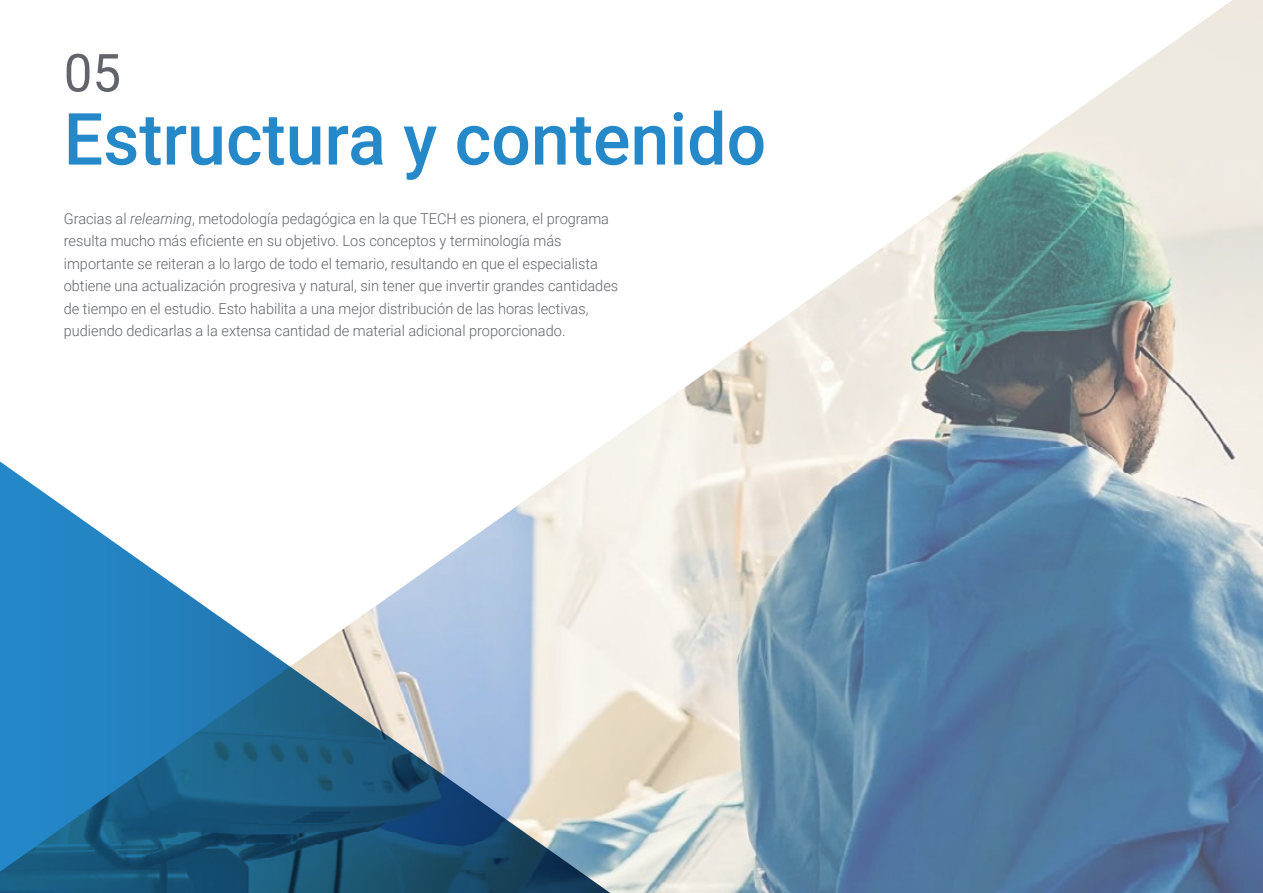
<style>
.page{position:relative;width:1263px;height:893px;background:#fff}
.page>*{position:absolute;margin:0;border:0;box-sizing:border-box;transform-origin:0 0}
.t1{font:500 72px "Roboto";color:#2488c9}
.t2{font:52.5px "Roboto";color:#61646a}
.t3{font:300 15px/22.5px "Roboto";color:#61646a}
.s1{font-style:italic}
</style>
<div class="page">
<img style="left:602px;top:0;width:661px;height:893px">
<svg style="left:0;top:446px;width:640px;height:447px"></svg>
<h2 class="t2" style="left:64px;top:36px;width:59px">05</h2>
<h1 class="t1" style="left:64px;top:89px;width:704px">Estructura y contenido</h1>
<p class="t3" style="left:64px;top:207px;width:556px">Gracias al <span class="s1">relearning</span>, metodología pedagógica en la que TECH es pionera, el programa resulta mucho más eficiente en su objetivo. Los conceptos y terminología más importante se reiteran a lo largo de todo el temario, resultando en que el especialista obtiene una actualización progresiva y natural, sin tener que invertir grandes cantidades de tiempo en el estudio. Esto habilita a una mejor distribución de las horas lectivas, pudiendo dedicarlas a la extensa cantidad de material adicional proporcionado.</p>
</div>
